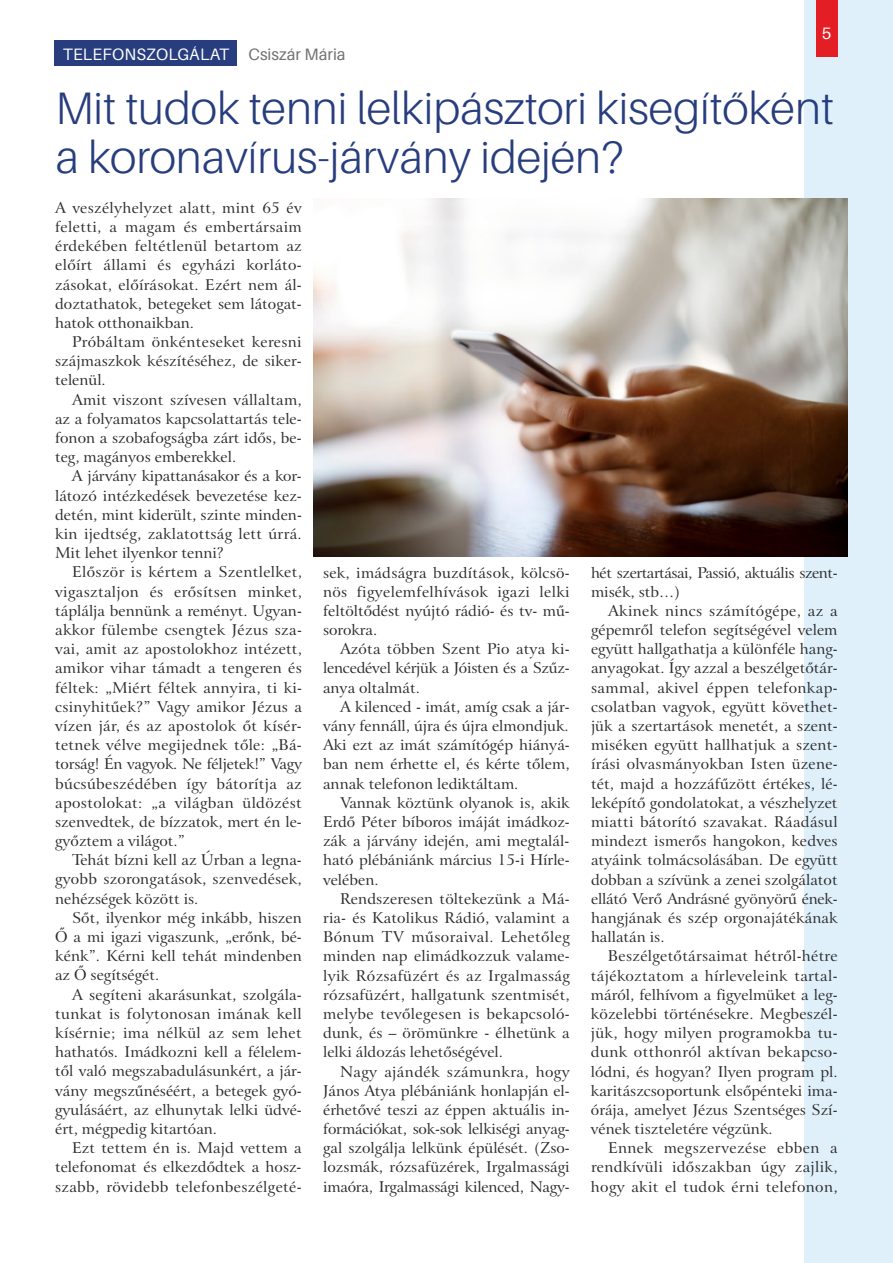
<style>
.page{position:relative;width:893px;height:1263px;background:#fff}
.page>*{position:absolute;margin:0;border:0;box-sizing:border-box;transform-origin:0 0}
.t1{font:300 45.6px/49.2px "Aileron";color:#273d7d}
.t2{font:16.5px "Aileron";letter-spacing:.01em;color:#fefefe}
.t3{font:15px/19.2px "H Bitstream Arrus BT";color:#2b2a29;text-align:justify}
.t4{font:15px/19.2px "H Bitstream Arrus BT";letter-spacing:-.03em;color:#2b2a29}
.s1{color:#727271}
</style>
<div class="page">
<div style="left:804px;top:0;width:89px;height:1263px;background:#dff0fb"></div>
<div style="left:816px;top:0;width:21px;height:57px;background:#e31e24"></div>
<div style="left:55px;top:41px;width:182px;height:25px;background:#273d7d"></div>
<img style="left:313px;top:198px;width:534px;height:358px">
<p class="t2" style="left:63px;top:47px;width:284px">TELEFONSZOLGÁLAT <span class="s1">Csiszár Mária</span></p>
<p class="t2" style="left:822px;top:26px;width:11px">5</p>
<h1 class="t1" style="left:55px;top:87px;width:780px">Mit tudok tenni lelkipásztori kisegítőként a koronavírus-járvány idején?</h1>
<p class="t3" style="left:55px;top:199px;width:248px">A veszélyhelyzet alatt, mint 65 év feletti, a magam és embertársaim érdekében feltétlenül betartom az előírt állami és egyházi korláto&shy;zásokat, előírásokat. Ezért nem ál&shy;doztathatok, betegeket sem látogat&shy;hatok otthonaikban.</p>
<p class="t3" style="left:55px;top:334px;width:248px;text-indent:17px">Próbáltam önkénteseket keresni szájmaszkok készítéséhez, de siker&shy;telenül.</p>
<p class="t3" style="left:55px;top:391px;width:248px;text-indent:17px">Amit viszont szívesen vállaltam, az a folyamatos kapcsolattartás tele&shy;fonon a szobafogságba zárt idős, be&shy;teg, magányos emberekkel.</p>
<p class="t3" style="left:55px;top:468px;width:248px;text-indent:17px">A járvány kipattanásakor és a kor&shy;látozó intézkedések bevezetése kez&shy;detén, mint kiderült, szinte minden&shy;kin ijedtség, zaklatottság lett úrrá.<br>Mit lehet ilyenkor tenni?</p>
<p class="t3" style="left:55px;top:564px;width:248px;text-indent:17px">Először is kértem a Szentlelket, vigasztaljon és erősítsen minket, táplálja bennünk a reményt. Ugyan&shy;akkor fülembe csengtek Jézus sza&shy;vai, amit az apostolokhoz intézett, amikor vihar támadt a tengeren és féltek: „Miért féltek annyira, ti ki&shy;csinyhitűek?” Vagy amikor Jézus a vízen jár, és az apostolok őt kísér&shy;tetnek vélve megijednek tőle: „Bá&shy;torság! Én vagyok. Ne féljetek!” Vagy búcsúbeszédében így bátorítja az apostolokat: „a világban üldözést szenvedtek, de bízzatok, mert én le&shy;győztem a világot.”</p>
<p class="t3" style="left:55px;top:852px;width:248px;text-indent:17px">Tehát bízni kell az Úrban a legna&shy;gyobb szorongatások, szenvedések, nehézségek között is.</p>
<p class="t3" style="left:55px;top:909px;width:248px;text-indent:17px">Sőt, ilyenkor még inkább, hiszen Ő a mi igazi vigaszunk, „erőnk, bé&shy;kénk”. Kérni kell tehát mindenben az Ő segítségét.</p>
<p class="t3" style="left:55px;top:986px;width:248px;text-indent:17px">A segíteni akarásunkat, szolgála&shy;tunkat is folytonosan imának kell kísérnie; ima nélkül az sem lehet hathatós. Imádkozni kell a félelem&shy;től való megszabadulásunkért, a jár&shy;vány megszűnéséért, a betegek gyó&shy;gyulásáért, az elhunytak lelki üdvé&shy;ért, mégpedig kitartóan.</p>
<p class="t3" style="left:55px;top:1140px;width:248px;text-indent:17px">Ezt tettem én is. Majd vettem a telefonomat és elkezdődtek a hosz&shy;szabb, rövidebb telefonbeszélgeté-</p>
<p class="t3" style="left:323px;top:564px;width:248px">sek, imádságra buzdítások, kölcsö&shy;nös figyelemfelhívások igazi lelki feltöltődést nyújtó rádió- és tv- mű&shy;sorokra.</p>
<p class="t3" style="left:323px;top:641px;width:248px;text-indent:17px">Azóta többen Szent Pio atya ki&shy;lencedével kérjük a Jóisten és a Szűz&shy;anya oltalmát.</p>
<p class="t3" style="left:323px;top:698px;width:248px;text-align:right">A kilenced - imát, amíg csak a jár&shy;vány fennáll, újra és újra elmondjuk.</p>
<p class="t3" style="left:323px;top:737px;width:248px">Aki ezt az imát számítógép hiányá&shy;ban nem érhette el, és kérte tőlem, annak telefonon lediktáltam.</p>
<p class="t3" style="left:323px;top:794px;width:248px;text-indent:17px">Vannak köztünk olyanok is, akik Erdő Péter bíboros imáját imádkoz&shy;zák a járvány idején, ami megtalál&shy;ható plébániánk március 15-i Hírle&shy;velében.</p>
<p class="t3" style="left:323px;top:890px;width:248px;text-indent:17px">Rendszeresen töltekezünk a Má&shy;ria- és Katolikus Rádió, valamint a Bónum TV műsoraival. Lehetőleg minden nap elimádkozzuk valame&shy;lyik Rózsafüzért és az Irgalmasság rózsafüzért, hallgatunk szentmisét, melybe tevőlegesen is bekapcsoló&shy;dunk, és – örömünkre - élhetünk a lelki áldozás lehetőségével.</p>
<p class="t3" style="left:323px;top:1063px;width:248px;text-indent:17px">Nagy ajándék számunkra, hogy János Atya plébániánk honlapján el&shy;érhetővé teszi az éppen aktuális in&shy;formációkat, sok-sok lelkiségi anyag&shy;gal szolgálja lelkünk épülését. (Zso&shy;lozsmák, rózsafüzérek, Irgalmassági imaóra, Irgalmassági kilenced, Nagy-</p>
<p class="t4" style="left:591px;top:564px;width:248px">hét szertartásai, Passió, aktuális szent&shy;misék, stb…)</p>
<p class="t3" style="left:591px;top:602px;width:248px;text-indent:17px">Akinek nincs számítógépe, az a gépemről telefon segítségével velem együtt hallgathatja a különféle hang&shy;anyagokat. Így azzal a beszélgetőtár&shy;sammal, akivel éppen telefonkap&shy;csolatban vagyok, együtt követhet&shy;jük a szertartások menetét, a szent&shy;miséken együtt hallhatjuk a szent&shy;írási olvasmányokban Isten üzene&shy;tét, majd a hozzáfűzött értékes, lé&shy;leképítő gondolatokat, a vészhelyzet miatti bátorító szavakat. Ráadásul mindezt ismerős hangokon, kedves atyáink tolmácsolásában. De együtt dobban a szívünk a zenei szolgálatot ellátó Verő Andrásné gyönyörű ének&shy;hangjának és szép orgonajátékának hallatán is.</p>
<p class="t3" style="left:591px;top:948px;width:248px;text-indent:17px">Beszélgetőtársaimat hétről-hétre tájékoztatom a hírleveleink tartal&shy;máról, felhívom a figyelmüket a leg&shy;közelebbi történésekre. Megbeszél&shy;jük, hogy milyen programokba tu&shy;dunk otthonról aktívan bekapcso&shy;lódni, és hogyan? Ilyen program pl. karitászcsoportunk elsőpénteki ima&shy;órája, amelyet Jézus Szentséges Szí&shy;vének tiszteletére végzünk.</p>
<p class="t3" style="left:591px;top:1140px;width:248px;text-indent:17px">Ennek megszervezése ebben a rendkívüli időszakban úgy zajlik, hogy akit el tudok érni telefonon,</p>
</div>
